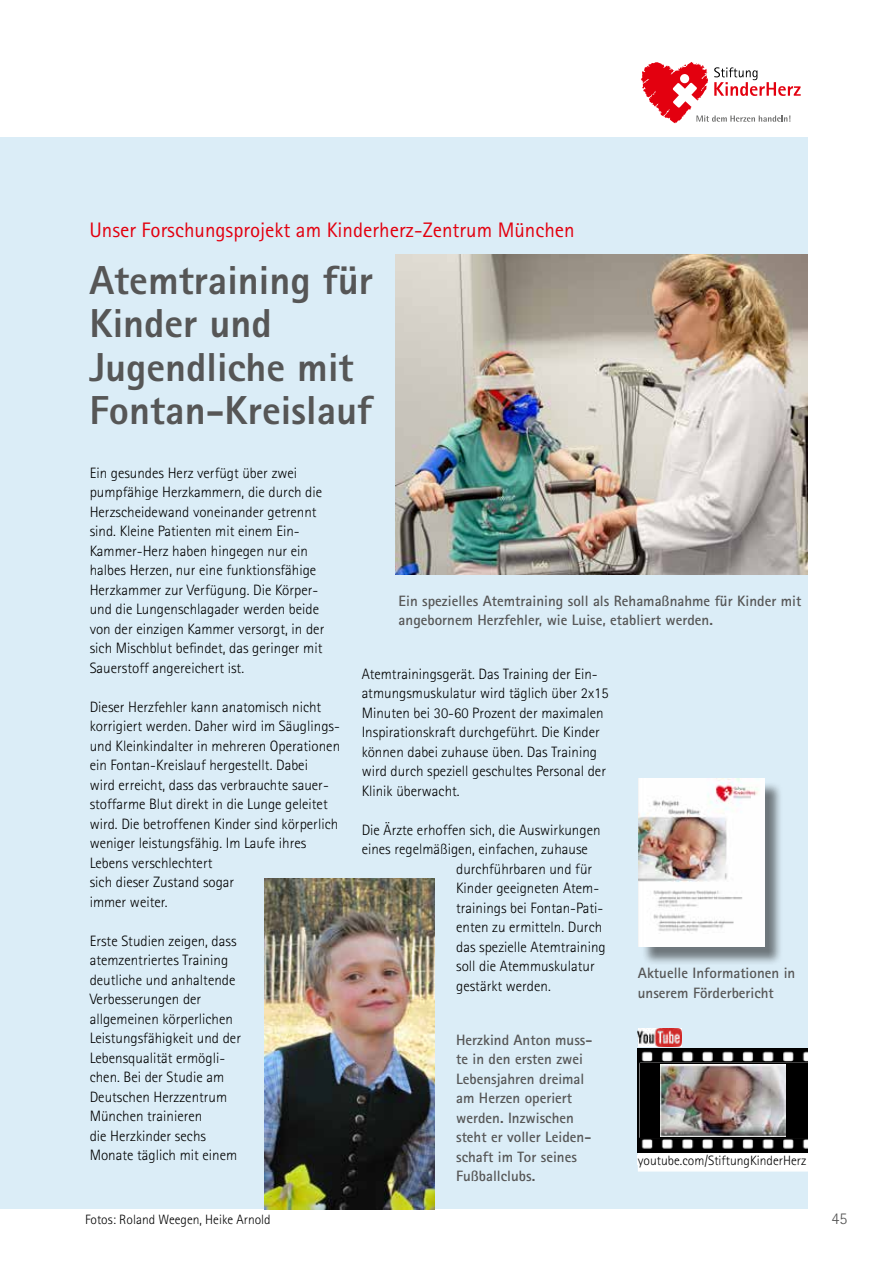
<style>
.page{position:relative;width:893px;height:1263px;background:#fff}
.page>*{position:absolute;margin:0;border:0;box-sizing:border-box;transform-origin:0 0}
.t1{font:800 40.5px/43.5px "Rotis Sans Serif Std";color:#565656}
.t2{font:21px "Rotis Sans Serif Std";color:#e3000f}
.t3{font:300 16.5px "Rotis Sans Serif Std";color:#565656}
.t4{font:300 15px/19.5px "Rotis Sans Serif Std";color:#000}
.t5{font:700 15px/19.5px "Rotis Sans Serif Std";color:#565656}
.t6{font:300 13.5px "Rotis Sans Serif Std";color:#000}
</style>
<div class="page">
<svg style="left:641px;top:62px;width:160px;height:62px"></svg>
<div style="left:0;top:137px;width:807px;height:1072px;background:#dbedf7"></div>
<img style="left:265px;top:878px;width:170px;height:331px">
<img style="left:395px;top:255px;width:413px;height:319px">
<div style="left:638px;top:1152px;width:170px;height:19px;background:#fff;border:2px solid #fff"></div>
<img style="left:638px;top:1049px;width:170px;height:103px">
<div style="left:640px;top:1063px;width:168px;height:74px;background:#000"></div>
<img style="left:660px;top:1065px;width:126px;height:71px">
<img style="left:638px;top:1028px;width:44px;height:18px">
<div style="left:638px;top:1155px;width:170px;height:9px;background:#fff"></div>
<div style="left:641px;top:781px;width:142px;height:184px;background:#000;opacity:.5"></div>
<img style="left:639px;top:779px;width:125px;height:168px">
<h2 class="t2" style="left:90px;top:218px;width:487px">Unser Forschungsprojekt am Kinderherz-Zentrum München</h2>
<h1 class="t1" style="left:90px;top:258px;width:285px">Atemtraining für<br>Kinder und<br>Jugendliche mit<br>Fontan-Kreislauf</h1>
<p class="t4" style="left:90px;top:463px;width:236px">Ein gesundes Herz verfügt über zwei pumpfähige Herzkammern, die durch die Herzscheidewand voneinander getrennt sind. Kleine Patienten mit einem Ein-Kammer-Herz haben hingegen nur ein halbes Herzen, nur eine funktionsfähige Herzkammer zur Verfügung. Die Körper&shy;und die Lungenschlagader werden beide von der einzigen Kammer versorgt, in der sich Mischblut befindet, das geringer mit Sauerstoff angereichert ist.</p>
<p class="t4" style="left:90px;top:697px;width:252px">Dieser Herzfehler kann anatomisch nicht korrigiert werden. Daher wird im Säuglings&shy;und Kleinkindalter in mehreren Operationen ein Fontan-Kreislauf hergestellt. Dabei<br>wird erreicht, dass das verbrauchte sauer&shy;stoffarme Blut direkt in die Lunge geleitet wird. Die betroffenen Kinder sind körperlich weniger leistungsfähig. Im Laufe ihres Lebens verschlechtert<br>sich dieser Zustand sogar<br>immer weiter.</p>
<p class="t4" style="left:90px;top:931px;width:153px">Erste Studien zeigen, dass atemzentriertes Training deutliche und anhaltende<br>Verbesserungen der allgemeinen körperlichen<br>Leistungsfähigkeit und der<br>Lebensqualität ermögli&shy;chen. Bei der Studie am<br>Deutschen Herzzentrum<br>München trainieren<br>die Herzkinder sechs<br>Monate täglich mit einem</p>
<p class="t5" style="left:399px;top:591px;width:404px">Ein spezielles Atemtraining soll als Rehamaßnahme für Kinder mit angebornem Herzfehler, wie Luise, etabliert werden.</p>
<p class="t4" style="left:362px;top:664px;width:248px">Atemtrainingsgerät. Das Training der Ein&shy;atmungsmuskulatur wird täglich über 2x15<br>Minuten bei 30-60 Prozent der maximalen Inspirationskraft durchgeführt. Die Kinder können dabei zuhause üben. Das Training wird durch speziell geschultes Personal der Klinik überwacht.</p>
<p class="t4" style="left:362px;top:820px;width:240px">Die Ärzte erhoffen sich, die Auswirkungen</p>
<p class="t4" style="left:362px;top:839px;width:228px">eines regelmäßigen, einfachen, zuhause</p>
<p class="t4" style="left:456px;top:859px;width:138px">durchführbaren und für</p>
<p class="t4" style="left:456px;top:878px;width:145px">Kinder geeigneten Atem-</p>
<p class="t4" style="left:456px;top:898px;width:149px">trainings bei Fontan-Pati-</p>
<p class="t4" style="left:456px;top:917px;width:148px">enten zu ermitteln. Durch</p>
<p class="t4" style="left:456px;top:937px;width:151px">das spezielle Atemtraining</p>
<p class="t4" style="left:456px;top:956px;width:140px">soll die Atemmuskulatur</p>
<p class="t4" style="left:456px;top:976px;width:96px">gestärkt werden.</p>
<p class="t5" style="left:456px;top:1029px;width:138px">Herzkind Anton muss&shy;te in den ersten zwei<br>Lebensjahren dreimal am Herzen operiert werden. Inzwischen steht er voller Leiden&shy;schaft im Tor seines<br>Fußballclubs.</p>
<p class="t5" style="left:638px;top:963px;width:159px">Aktuelle Informationen in unserem Förderbericht</p>
<p class="t6" style="left:638px;top:1152px;width:170px">youtube.com/StiftungKinderHerz</p>
<p class="t6" style="left:85px;top:1211px;width:187px">Fotos: Roland Weegen, Heike Arnold</p>
<p class="t3" style="left:831px;top:1209px;width:17px">45</p>
</div>
